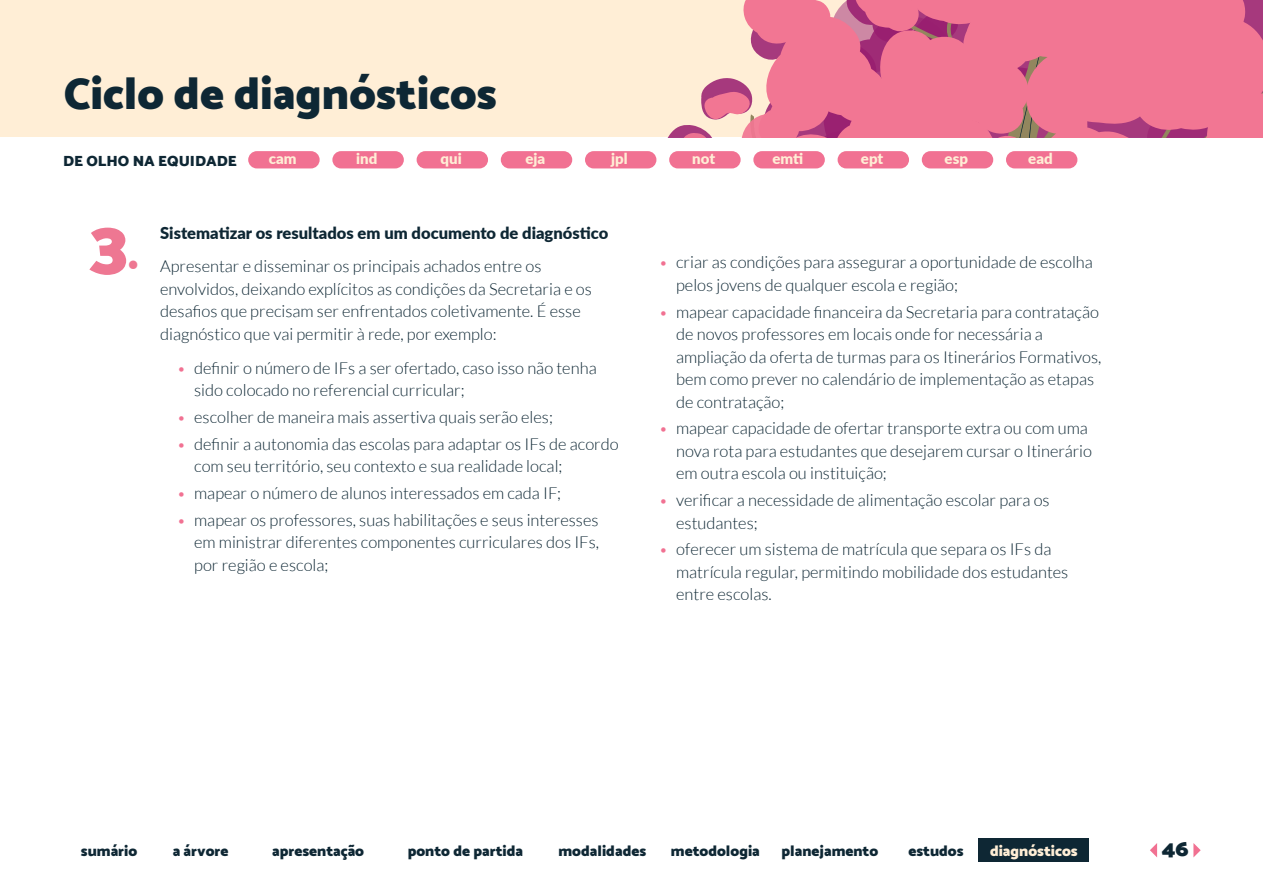
<style>
.page{position:relative;width:1263px;height:893px;background:#fff}
.page>*{position:absolute;margin:0;border:0;box-sizing:border-box;transform-origin:0 0}
.t1{font:900 72px "Catamaran";color:#ee7792}
.t2{font:900 45px "Catamaran";color:#0e2734}
.t3{font:900 22.5px "Catamaran";color:#0e2734}
.t4{font:300 16.5px/22.5px "Lato";color:#0e2734}
.t5{font:900 16.5px "Lato";color:#0e2734}
.t6{font:900 15px "Catamaran";color:#0e2734}
.t7{font:900 15px "Lato";color:#ffeed6}
.t8{font:900 15px "Catamaran";color:#ffeed6}
.s1{font-size:45px}
.s2{font-style:italic;font-size:15px;color:#f17192}
</style>
<div class="page">
<div style="left:0;top:0;width:1263px;height:137px;background:#ffeed6"></div>
<svg style="left:668px;top:0;width:595px;height:137px;background:#ec8099"></svg>
<svg style="left:1150px;top:843px;width:7px;height:14px"></svg>
<svg style="left:1193px;top:843px;width:8px;height:14px"></svg>
<div style="left:837px;top:151px;width:72px;height:17px;background:#f17192;border-radius:9px"></div>
<div style="left:922px;top:151px;width:71px;height:17px;background:#f17192;border-radius:9px"></div>
<div style="left:1006px;top:151px;width:71px;height:17px;background:#f17192;border-radius:9px"></div>
<div style="left:753px;top:151px;width:72px;height:17px;background:#f17192;border-radius:9px"></div>
<div style="left:669px;top:151px;width:72px;height:17px;background:#f17192;border-radius:9px"></div>
<div style="left:501px;top:151px;width:71px;height:17px;background:#f17192;border-radius:9px"></div>
<div style="left:585px;top:151px;width:71px;height:17px;background:#f17192;border-radius:9px"></div>
<div style="left:417px;top:151px;width:71px;height:17px;background:#f17192;border-radius:9px"></div>
<div style="left:248px;top:151px;width:72px;height:17px;background:#f17192;border-radius:9px"></div>
<div style="left:332px;top:151px;width:72px;height:17px;background:#f17192;border-radius:9px"></div>
<div style="left:978px;top:838px;width:111px;height:24px;background:#0e2734"></div>
<h2 class="t2" style="left:64px;top:67px;width:435px">Ciclo de diagnósticos</h2>
<p class="t6" style="left:63px;top:152px;width:175px">DE OLHO NA EQUIDADE</p>
<p class="t7" style="left:269px;top:147px;width:29px">cam</p>
<p class="t7" style="left:356px;top:147px;width:23px">ind</p>
<p class="t7" style="left:440px;top:147px;width:23px">qui</p>
<p class="t7" style="left:525px;top:147px;width:21px">eja</p>
<p class="t7" style="left:611px;top:147px;width:18px">jpl</p>
<p class="t7" style="left:692px;top:147px;width:24px">not</p>
<p class="t7" style="left:772px;top:147px;width:32px">emti</p>
<p class="t7" style="left:861px;top:147px;width:24px">ept</p>
<p class="t7" style="left:944px;top:147px;width:25px">esp</p>
<p class="t7" style="left:1028px;top:147px;width:26px">ead</p>
<h1 class="t1" style="left:89px;top:202px;width:51px">3<span class="s1">.</span></h1>
<p class="t5" style="left:160px;top:220px;width:450px">Sistematizar os resultados em um documento de diagnóstico</p>
<p class="t4" style="left:160px;top:255px;width:433px">Apresentar e disseminar os principais achados entre os envolvidos, deixando explícitos as condições da Secretaria e os desafios que precisam ser enfrentados coletivamente. É esse diagnóstico que vai permitir à rede, por exemplo:</p>
<p class="t4" style="left:194px;top:357px;width:404px;text-indent:-17px"><span class="s2">•</span> definir o número de IFs a ser ofertado, caso isso não tenha sido colocado no referencial curricular;</p>
<p class="t4" style="left:177px;top:406px;width:377px"><span class="s2">•</span> escolher de maneira mais assertiva quais serão eles;</p>
<p class="t4" style="left:194px;top:433px;width:426px;text-indent:-17px"><span class="s2">•</span> definir a autonomia das escolas para adaptar os IFs de acordo com seu território, seu contexto e sua realidade local;</p>
<p class="t4" style="left:177px;top:482px;width:385px"><span class="s2">•</span> mapear o número de alunos interessados em cada IF;</p>
<p class="t4" style="left:194px;top:509px;width:406px;text-align:justify;text-indent:-17px"><span class="s2">•</span> mapear os professores, suas habilitações e seus interesses em ministrar diferentes componentes curriculares dos IFs, por região e escola;</p>
<p class="t4" style="left:676px;top:251px;width:418px;text-indent:-17px"><span class="s2">•</span> criar as condições para assegurar a oportunidade de escolha pelos jovens de qualquer escola e região;</p>
<p class="t4" style="left:676px;top:301px;width:427px;text-indent:-17px"><span class="s2">•</span> mapear capacidade financeira da Secretaria para contratação de novos professores em locais onde for necessária a ampliação da oferta de turmas para os Itinerários Formativos, bem como prever no calendário de implementação as etapas de contratação;</p>
<p class="t4" style="left:676px;top:417px;width:417px;text-indent:-17px"><span class="s2">•</span> mapear capacidade de ofertar transporte extra ou com uma nova rota para estudantes que desejarem cursar o Itinerário em outra escola ou instituição;</p>
<p class="t4" style="left:676px;top:489px;width:375px;text-indent:-17px"><span class="s2">•</span> verificar a necessidade de alimentação escolar para os estudantes;</p>
<p class="t4" style="left:676px;top:538px;width:394px;text-indent:-17px"><span class="s2">•</span> oferecer um sistema de matrícula que separa os IFs da matrícula regular, permitindo mobilidade dos estudantes entre escolas.</p>
<p class="t6" style="left:81px;top:842px;width:58px">sumário</p>
<p class="t6" style="left:173px;top:842px;width:57px">a árvore</p>
<p class="t6" style="left:272px;top:842px;width:93px">apresentação</p>
<p class="t6" style="left:408px;top:842px;width:117px">ponto de partida</p>
<p class="t6" style="left:558px;top:842px;width:89px">modalidades</p>
<p class="t6" style="left:671px;top:842px;width:91px">metodologia</p>
<p class="t6" style="left:781px;top:842px;width:98px">planejamento</p>
<p class="t6" style="left:908px;top:842px;width:57px">estudos</p>
<p class="t8" style="left:990px;top:842px;width:89px">diagnósticos</p>
<h3 class="t3" style="left:1162px;top:835px;width:28px">46</h3>
</div>
